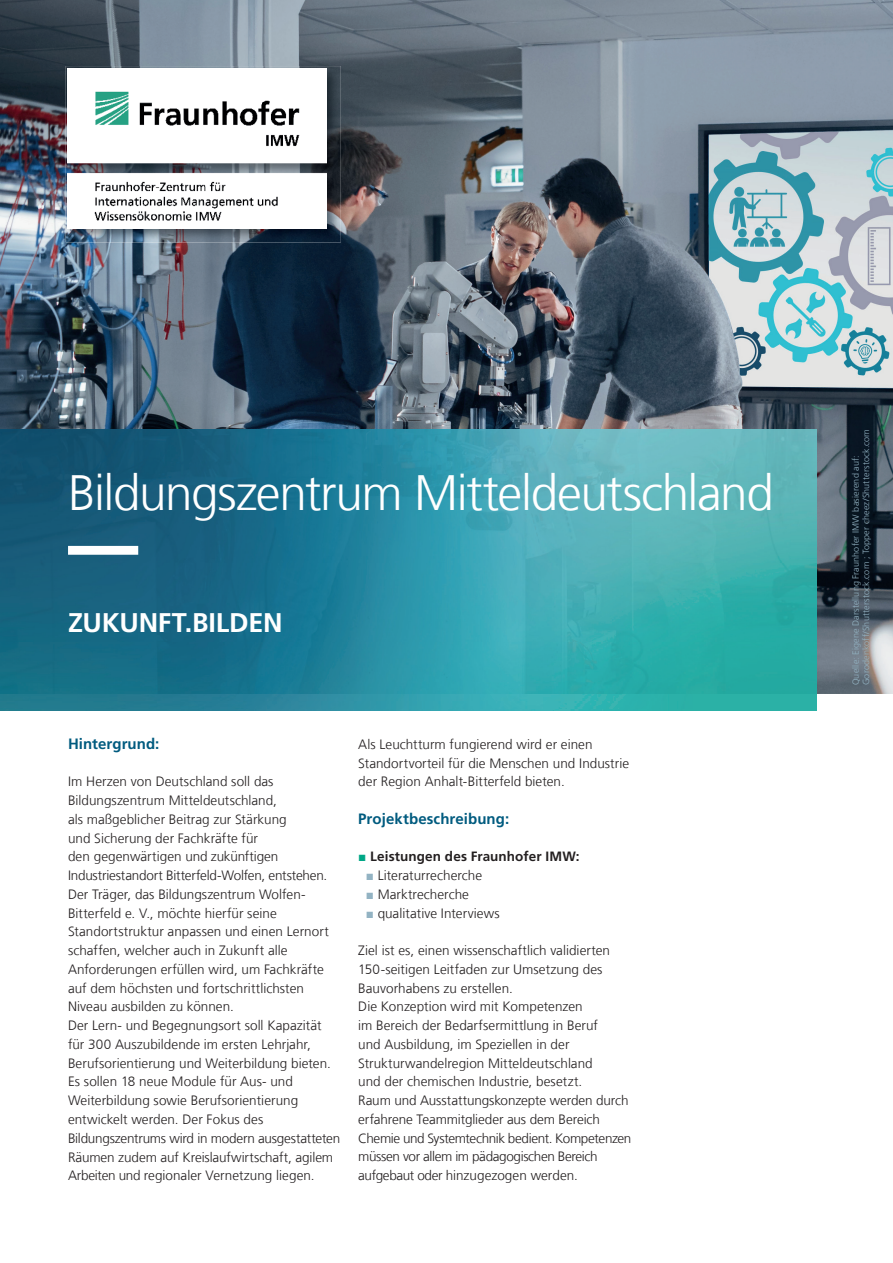
<style>
.page{position:relative;width:893px;height:1263px;background:#fff}
.page>*{position:absolute;margin:0;border:0;box-sizing:border-box;transform-origin:0 0}
.t1{font:300 49.5px "Frutiger LT Com";letter-spacing:-.03em;color:#fff}
.t2{font:700 27px "Frutiger LT Com";letter-spacing:-.01em;color:#fff}
.t3{font:700 15px "Frutiger LT Com";letter-spacing:.005em;color:#005b7f}
.t4{font:300 13.5px/18.8px "Frutiger LT Com";color:#231f20}
.t5{font:700 13.5px "Frutiger LT Com";letter-spacing:.01em;color:#231f20}
.t6{font:300 9px/10.5px "Frutiger LT Com";letter-spacing:.015em;color:#93b3c3}
.s1{font-family:"Arial";font-weight:400;color:#00a786}
.s2{font-family:"Arial";font-weight:400;color:#93b3c3}
</style>
<div class="page">
<img style="left:0;top:0;width:893px;height:694px">
<img style="left:66px;top:66px;width:275px;height:176px">
<img style="left:68px;top:69px;width:258px;height:159px">
<img style="left:0;top:429px;width:816px;height:282px">
<svg style="left:68px;top:546px;width:706px;height:9px"></svg>
<h1 class="t1" style="left:68px;top:464px;width:707px">Bildungszentrum Mitteldeutschland</h1>
<h2 class="t2" style="left:68px;top:607px;width:216px">ZUKUNFT.BILDEN</h2>
<p class="t3" style="left:68px;top:735px;width:93px">Hintergrund:</p>
<p class="t4" style="left:68px;top:772px;width:274px">Im Herzen von Deutschland soll das Bildungszentrum Mitteldeutschland,<br>als maßgeblicher Beitrag zur Stärkung<br>und Sicherung der Fachkräfte für<br>den gegenwärtigen und zukünftigen Industriestandort Bitterfeld-Wolfen, entstehen.<br>Der Träger, das Bildungszentrum Wolfen-Bitterfeld e. V., möchte hierfür seine Standortstruktur anpassen und einen Lernort schaffen, welcher auch in Zukunft alle Anforderungen erfüllen wird, um Fachkräfte auf dem höchsten und fortschrittlichsten Niveau ausbilden zu können.<br>Der Lern- und Begegnungsort soll Kapazität für 300 Auszubildende im ersten Lehrjahr, Berufsorientierung und Weiterbildung bieten.<br>Es sollen 18 neue Module für Aus- und Weiterbildung sowie Berufsorientierung entwickelt werden. Der Fokus des Bildungszentrums wird in modern ausgestatteten Räumen zudem auf Kreislaufwirtschaft, agilem Arbeiten und regionaler Vernetzung liegen.</p>
<p class="t4" style="left:358px;top:735px;width:272px">Als Leuchtturm fungierend wird er einen<br>Standortvorteil für die Menschen und Industrie der Region Anhalt-Bitterfeld bieten.</p>
<p class="t3" style="left:358px;top:810px;width:152px">Projektbeschreibung:</p>
<p class="t5" style="left:358px;top:849px;width:223px"><span class="s1">■</span> Leistungen des Fraunhofer IMW:</p>
<p class="t4" style="left:366px;top:866px;width:118px"><span class="s2">■</span> Literaturrecherche</p>
<p class="t4" style="left:366px;top:885px;width:105px"><span class="s2">■</span> Marktrecherche</p>
<p class="t4" style="left:366px;top:904px;width:135px"><span class="s2">■</span> qualitative Interviews</p>
<p class="t4" style="left:358px;top:941px;width:275px">Ziel ist es, einen wissenschaftlich validierten 150-seitigen Leitfaden zur Umsetzung des Bauvorhabens zu erstellen.<br>Die Konzeption wird mit Kompetenzen<br>im Bereich der Bedarfsermittlung in Beruf<br>und Ausbildung, im Speziellen in der Strukturwandelregion Mitteldeutschland<br>und der chemischen Industrie, besetzt.<br>Raum und Ausstattungskonzepte werden durch erfahrene Teammitglieder aus dem Bereich Chemie und Systemtechnik bedient. Kompetenzen müssen vor allem im pädagogischen Bereich aufgebaut oder hinzugezogen werden.</p>
<p class="t6" style="left:850px;top:685px;width:258px;rotate:-90deg">Quelle: Eigene Darstellung Fraunhofer IMW basierend auf:<br>Gorodenkoff/Shutterstock.com ; Topper cheez/Shutterstock.com</p>
</div>
